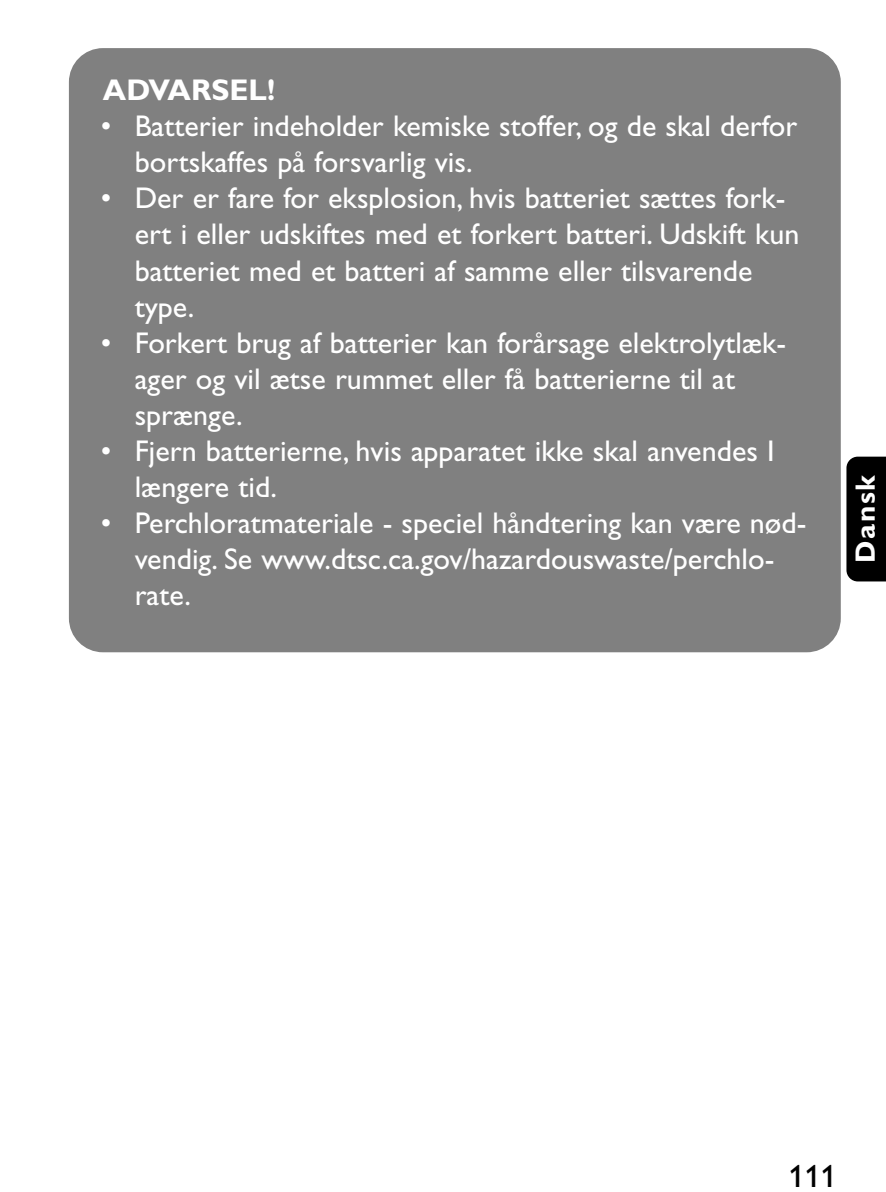
<style>
.page{position:relative;width:886px;height:1192px;background:#fff}
.page>*{position:absolute;margin:0;border:0;box-sizing:border-box;transform-origin:0 0}
.t1{font:32px "Gill Alt One";color:#000}
.t2{font:30px/36px "Gill Alt One";color:#fff}
.t3{font:700 30px "Gill Alt One";color:#fff}
.t4{font:700 28px "Gill Alt One";letter-spacing:.055em;color:#fff}
</style>
<div class="page">
<div style="left:68px;top:48px;width:817px;height:605px;background:#808080"></div>
<p class="t3" style="left:103px;top:80px;width:174px">ADVARSEL!</p>
<p class="t2" style="left:135px;top:111px;width:663px;text-indent:-34px">• Batterier indeholder kemiske stoffer, og de skal derfor bortskaffes på forsvarlig vis.</p>
<p class="t2" style="left:135px;top:183px;width:666px;text-indent:-34px">• Der er fare for eksplosion, hvis batteriet sættes fork&shy;ert i eller udskiftes med et forkert batteri. Udskift kun batteriet med et batteri af samme eller tilsvarende type.</p>
<p class="t2" style="left:135px;top:327px;width:652px;text-indent:-34px">• Forkert brug af batterier kan forårsage elektrolytlæk&shy;ager og vil ætse rummet eller få batterierne til at sprænge.</p>
<p class="t2" style="left:135px;top:435px;width:641px;text-indent:-34px">• Fjern batterierne, hvis apparatet ikke skal anvendes I længere tid.</p>
<p class="t2" style="left:135px;top:507px;width:673px;text-indent:-34px">• Perchloratmateriale - speciel håndtering kan være nød&shy;vendig. Se www.dtsc.ca.gov/hazardouswaste/perchlo&shy;rate.</p>
<p class="t4" style="left:855px;top:562px;width:89px;rotate:-90deg">Dansk</p>
<p class="t1" style="left:788px;top:1164px;width:49px">111</p>
</div>
